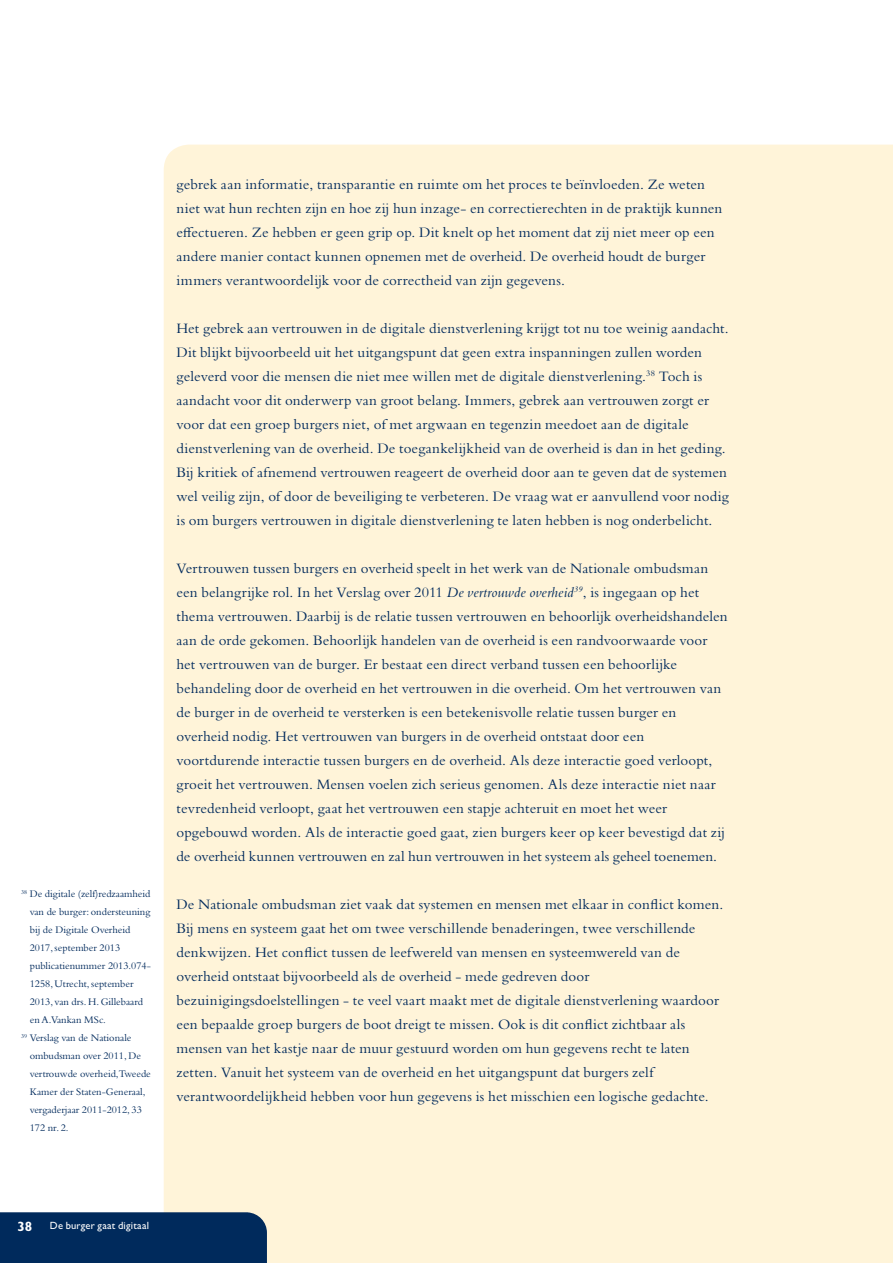
<style>
.page{position:relative;width:893px;height:1263px;background:#fff}
.page>*{position:absolute;margin:0;border:0;box-sizing:border-box;transform-origin:0 0}
.t1{font:15px/24px "Bembo Std";letter-spacing:.01em;color:#002a5c}
.t2{font:700 13.5px "Gill Sans MT Pro";color:#fff}
.t3{font:10.5px "Bembo Std";color:#002a5c}
.t4{font:500 10.5px "Gill Sans MT Pro";letter-spacing:.02em;color:#fff}
.s1{font-style:italic}
</style>
<div class="page">
<div style="left:164px;top:145px;width:729px;height:1118px;background:#fff4d9"></div>
<div style="left:0;top:1212px;width:267px;height:51px;background:#002a5c"></div>
<p class="t3" style="left:21px;top:888px;width:131px"><sup>38</sup> De digitale (zelf)redzaamheid</p>
<p class="t3" style="left:30px;top:906px;width:122px">van de burger: ondersteuning</p>
<p class="t3" style="left:30px;top:924px;width:102px">bij de Digitale Overheid</p>
<p class="t3" style="left:30px;top:942px;width:92px">2017, september 2013</p>
<p class="t3" style="left:30px;top:960px;width:123px">publicatienummer 2013.074-</p>
<p class="t3" style="left:30px;top:978px;width:105px">1258, Utrecht, september</p>
<p class="t3" style="left:30px;top:996px;width:115px">2013, van drs. H. Gillebaard</p>
<p class="t3" style="left:30px;top:1014px;width:78px">en A.Vankan MSc.</p>
<p class="t3" style="left:21px;top:1032px;width:112px"><sup>39</sup> Verslag van de Nationale</p>
<p class="t3" style="left:30px;top:1050px;width:113px">ombudsman over 2011, De</p>
<p class="t3" style="left:30px;top:1068px;width:123px">vertrouwde overheid,Tweede</p>
<p class="t3" style="left:30px;top:1086px;width:117px">Kamer der Staten-Generaal,</p>
<p class="t3" style="left:30px;top:1104px;width:114px">vergaderjaar 2011-2012, 33</p>
<p class="t3" style="left:30px;top:1122px;width:40px">172 nr. 2.</p>
<p class="t1" style="left:176px;top:172px;width:547px">gebrek aan informatie, transparantie en ruimte om het proces te beïnvloeden. Ze weten niet wat hun rechten zijn en hoe zij hun inzage- en correctierechten in de praktijk kunnen effectueren. Ze hebben er geen grip op. Dit knelt op het moment dat zij niet meer op een andere manier contact kunnen opnemen met de overheid. De overheid houdt de burger immers verantwoordelijk voor de correctheid van zijn gegevens.</p>
<p class="t1" style="left:176px;top:316px;width:554px">Het gebrek aan vertrouwen in de digitale dienstverlening krijgt tot nu toe weinig aandacht.<br>Dit blijkt bijvoorbeeld uit het uitgangspunt dat geen extra inspanningen zullen worden geleverd voor die mensen die niet mee willen met de digitale dienstverlening.<sup>38</sup> Toch is aandacht voor dit onderwerp van groot belang. Immers, gebrek aan vertrouwen zorgt er voor dat een groep burgers niet, of met argwaan en tegenzin meedoet aan de digitale dienstverlening van de overheid. De toegankelijkheid van de overheid is dan in het geding.<br>Bij kritiek of afnemend vertrouwen reageert de overheid door aan te geven dat de systemen wel veilig zijn, of door de beveiliging te verbeteren. De vraag wat er aanvullend voor nodig is om burgers vertrouwen in digitale dienstverlening te laten hebben is nog onderbelicht.</p>
<p class="t1" style="left:176px;top:556px;width:552px">Vertrouwen tussen burgers en overheid speelt in het werk van de Nationale ombudsman een belangrijke rol. In het Verslag over 2011 <span class="s1">De vertrouwde overheid</span><sup>39</sup>, is ingegaan op het thema vertrouwen. Daarbij is de relatie tussen vertrouwen en behoorlijk overheidshandelen aan de orde gekomen. Behoorlijk handelen van de overheid is een randvoorwaarde voor het vertrouwen van de burger. Er bestaat een direct verband tussen een behoorlijke behandeling door de overheid en het vertrouwen in die overheid. Om het vertrouwen van de burger in de overheid te versterken is een betekenisvolle relatie tussen burger en overheid nodig. Het vertrouwen van burgers in de overheid ontstaat door een voortdurende interactie tussen burgers en de overheid. Als deze interactie goed verloopt, groeit het vertrouwen. Mensen voelen zich serieus genomen. Als deze interactie niet naar tevredenheid verloopt, gaat het vertrouwen een stapje achteruit en moet het weer opgebouwd worden. Als de interactie goed gaat, zien burgers keer op keer bevestigd dat zij de overheid kunnen vertrouwen en zal hun vertrouwen in het systeem als geheel toenemen.</p>
<p class="t1" style="left:176px;top:892px;width:548px">De Nationale ombudsman ziet vaak dat systemen en mensen met elkaar in conflict komen.<br>Bij mens en systeem gaat het om twee verschillende benaderingen, twee verschillende denkwijzen. Het conflict tussen de leefwereld van mensen en systeemwereld van de overheid ontstaat bijvoorbeeld als de overheid - mede gedreven door bezuinigingsdoelstellingen - te veel vaart maakt met de digitale dienstverlening waardoor een bepaalde groep burgers de boot dreigt te missen. Ook is dit conflict zichtbaar als mensen van het kastje naar de muur gestuurd worden om hun gegevens recht te laten zetten. Vanuit het systeem van de overheid en het uitgangspunt dat burgers zelf verantwoordelijkheid hebben voor hun gegevens is het misschien een logische gedachte.</p>
<p class="t2" style="left:18px;top:1218px;width:16px">38</p>
<p class="t4" style="left:50px;top:1219px;width:144px">Komt een kind b j de buurvrouw</p>
<p class="t4" style="left:50px;top:1219px;width:101px">De burger gaat digitaal</p>
</div>
